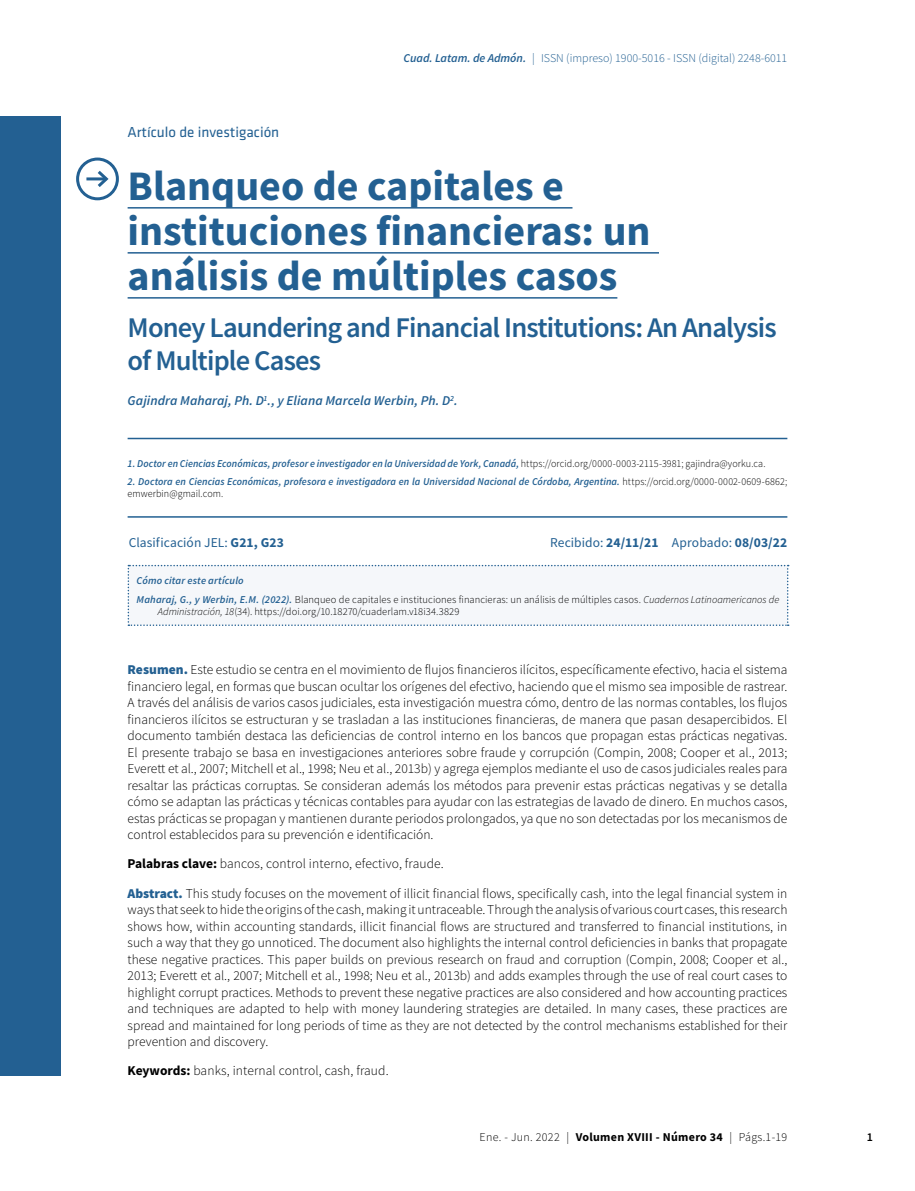
<style>
.page{position:relative;width:915px;height:1191px;background:#fff}
.page>*{position:absolute;margin:0;border:0;box-sizing:border-box;transform-origin:0 0}
.t1{font:700 42px/45px "Source Sans Pro";color:#236092}
.t2{font:600 28.5px/33px "Source Sans Pro";letter-spacing:-.03em;color:#236092}
.t3{font:15px "Klavika Regular TF";color:#236092}
.t4{font:300 13.5px/16.5px "Source Sans Pro";color:#000;text-align:justify}
.t5{font:13.5px "Source Sans Pro";letter-spacing:.005em;color:#236092}
.t6{font:italic 600 13.5px "Source Sans Pro";letter-spacing:.005em;color:#236092}
.t7{font:300 12px "Source Sans Pro";color:#236092}
.t8{font:300 12px "Source Sans Pro";letter-spacing:.025em;color:#000}
.t9{font:600 12px "Source Sans Pro";color:#000}
.t10{font:300 10.5px/18.3px "Source Sans Pro";letter-spacing:.005em;color:#000}
.t11{font:italic 600 10.5px/12px "Source Sans Pro";letter-spacing:.005em;color:#236092}
.t12{font:italic 600 10.5px "Source Sans Pro";letter-spacing:.005em;color:#236092;scale:.96 1}
.s1{font-weight:600;font-style:italic}
.s2{font-weight:300;font-style:normal;color:#000}
.s3{font-weight:700}
.s4{font-weight:600;font-style:italic;color:#236092}
.s5{font-style:italic}
.s6{font-weight:900;color:#236092}
</style>
<div class="page">
<hr style="left:86px;top:177px;width:20px;height:3px;background:#236092">
<svg style="left:94px;top:170px;width:15px;height:17px"></svg>
<div style="left:76px;top:158px;width:43px;height:42px;border:3px solid #236092;border-radius:50%"></div>
<div style="left:0;top:116px;width:60px;height:959px;background:#236092"></div>
<hr style="left:128px;top:516px;width:659px;height:1px;background:#236092">
<div style="left:128px;top:565px;width:660px;height:61px;background:#f5f7fa"></div>
<hr style="left:128px;top:438px;width:659px;height:1px;background:#236092">
<hr style="left:128px;top:207px;width:444px;height:2px;background:#236092">
<hr style="left:128px;top:252px;width:530px;height:2px;background:#236092">
<hr style="left:128px;top:297px;width:489px;height:2px;background:#236092">
<p class="t7" style="left:403px;top:51px;width:385px"><span class="s1">Cuad. Latam. de Admón.</span> | ISSN (impreso) 1900-5016 - ISSN (digital) 2248-6011</p>
<p class="t3" style="left:128px;top:124px;width:153px">Artículo de investigación</p>
<h1 class="t1" style="left:128px;top:163px;width:524px">Blanqueo de capitales e instituciones financieras: un análisis de múltiples casos</h1>
<h2 class="t2" style="left:128px;top:311px;width:650px">Money Laundering and Financial Institutions: An Analysis of Multiple Cases</h2>
<p class="t6" style="left:128px;top:392px;width:331px">Gajindra Maharaj, Ph. D<sup>1</sup>., y Eliana Marcela Werbin, Ph. D<sup>2</sup>.</p>
<p class="t12" style="left:128px;top:456px;width:665px">1. Doctor en Ciencias Económicas, profesor e investigador en la Universidad de York, Canadá, <span class="s2">https://orcid.org/0000-0003-2115-3981; gajindra@yorku.ca.</span></p>
<p class="t11" style="left:127px;top:475px;width:661px">2. Doctora en Ciencias Económicas, profesora e investigadora en la Universidad Nacional de Córdoba, Argentina. <span class="s2">https://orcid.org/0000-0002-0609-6862; emwerbin@gmail.com.</span></p>
<p class="t5" style="left:129px;top:533px;width:157px">Clasificación JEL: <span class="s3">G21, G23</span></p>
<p class="t5" style="left:550px;top:533px;width:239px">Recibido: <span class="s3">24/11/21</span> Aprobado: <span class="s3">08/03/22</span></p>
<p class="t10" style="left:136px;top:571px;width:644px"><span class="s4">Cómo citar este artículo<br>Maharaj, G., y Werbin, E.M. (2022).</span> Blanqueo de capitales e instituciones financieras: un análisis de múltiples casos. <span class="s5">Cuadernos Latinoamericanos de</span></p>
<p class="t10" style="left:158px;top:602px;width:303px"><span class="s5">Administración, 18</span>(34). https://doi.org/10.18270/cuaderlam.v18i34.3829</p>
<p class="t4" style="left:127px;top:661px;width:661px"><span class="s6">Resumen.</span> Este estudio se centra en el movimiento de flujos financieros ilícitos, específicamente efectivo, hacia el sistema financiero legal, en formas que buscan ocultar los orígenes del efectivo, haciendo que el mismo sea imposible de rastrear.<br>A través del análisis de varios casos judiciales, esta investigación muestra cómo, dentro de las normas contables, los flujos financieros ilícitos se estructuran y se trasladan a las instituciones financieras, de manera que pasan desapercibidos. El documento también destaca las deficiencias de control interno en los bancos que propagan estas prácticas negativas.<br>El presente trabajo se basa en investigaciones anteriores sobre fraude y corrupción (Compin, 2008; Cooper et al., 2013; Everett et al., 2007; Mitchell et al., 1998; Neu et al., 2013b) y agrega ejemplos mediante el uso de casos judiciales reales para resaltar las prácticas corruptas. Se consideran además los métodos para prevenir estas prácticas negativas y se detalla cómo se adaptan las prácticas y técnicas contables para ayudar con las estrategias de lavado de dinero. En muchos casos, estas prácticas se propagan y mantienen durante periodos prolongados, ya que no son detectadas por los mecanismos de control establecidos para su prevención e identificación.</p>
<p class="t4" style="left:127px;top:849px;width:661px;line-height:29.2px"><span class="s3">Palabras clave:</span> bancos, control interno, efectivo, fraude.<br><span class="s6">Abstract.</span> This study focuses on the movement of illicit financial flows, specifically cash, into the legal financial system in</p>
<p class="t4" style="left:127px;top:901px;width:661px">ways that seek to hide the origins of the cash, making it untraceable. Through the analysis of various court cases, this research shows how, within accounting standards, illicit financial flows are structured and transferred to financial institutions, in such a way that they go unnoticed. The document also highlights the internal control deficiencies in banks that propagate these negative practices. This paper builds on previous research on fraud and corruption (Compin, 2008; Cooper et al., 2013; Everett et al., 2007; Mitchell et al., 1998; Neu et al., 2013b) and adds examples through the use of real court cases to highlight corrupt practices. Methods to prevent these negative practices are also considered and how accounting practices and techniques are adapted to help with money laundering strategies are detailed. In many cases, these practices are spread and maintained for long periods of time as they are not detected by the control mechanisms established for their prevention and discovery.</p>
<p class="t4" style="left:127px;top:1062px;width:262px"><span class="s3">Keywords:</span> banks, internal control, cash, fraud.</p>
<p class="t8" style="left:479px;top:1129px;width:309px">Ene. - Jun. 2022 | <span class="s3">Volumen XVIII - Número 34</span> | Págs.1-19</p>
<p class="t9" style="left:866px;top:1129px;width:8px">1</p>
</div>
